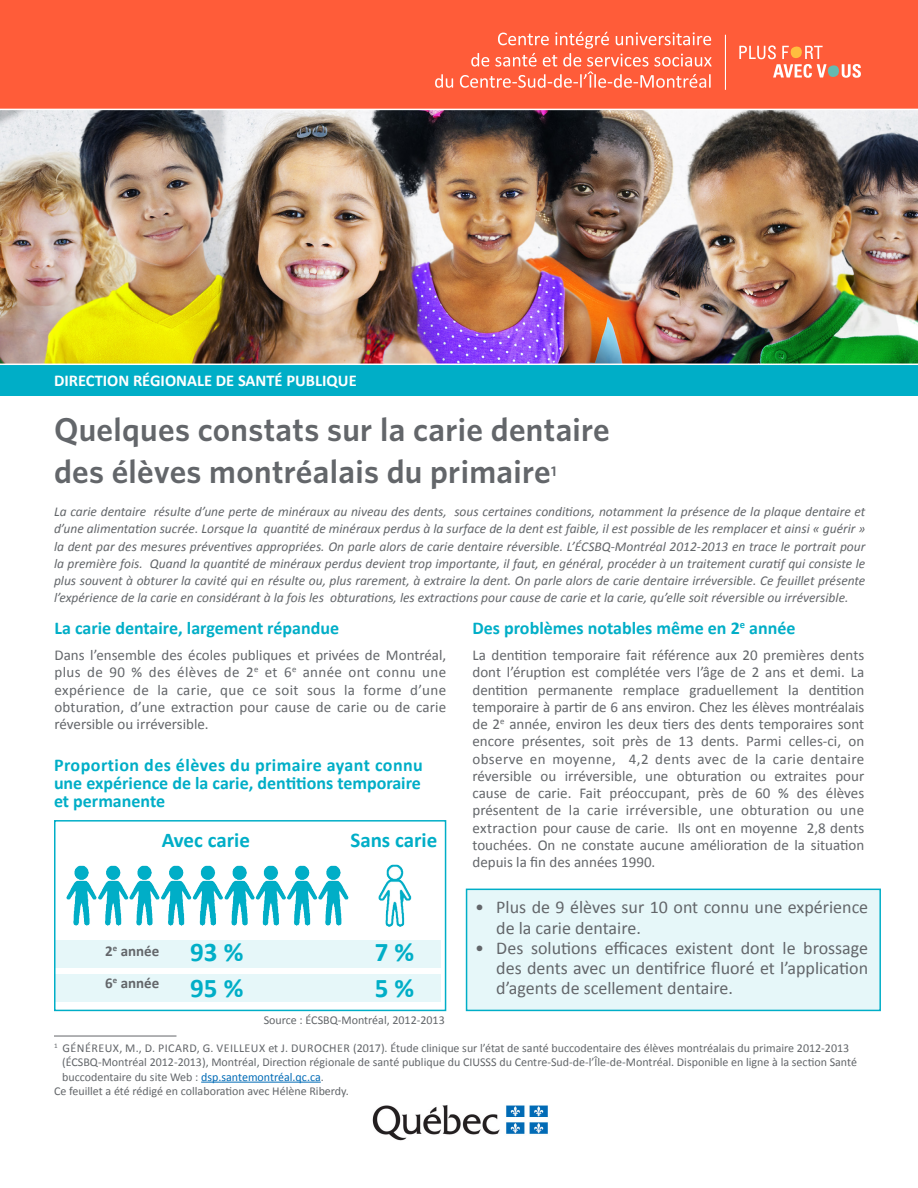
<style>
.page{position:relative;width:918px;height:1188px;background:#fff}
.page>*{position:absolute;margin:0;border:0;box-sizing:border-box;transform-origin:0 0}
.t1{font:600 33px/42px "Whitney";letter-spacing:.01em;color:#63666a}
.t2{font:700 27px "Calibri";color:#00aec7}
.t3{font:700 21px "Calibri";color:#00aec7}
.t4{font:18px/20.2px "Calibri";color:#63666a}
.t5{font:700 18px/18px "Calibri";color:#00aec7;text-align:justify}
.t6{font:700 16.5px "Calibri";color:#fff}
.t7{font:15px/17.2px "Calibri";color:#63666a;text-align:justify}
.t8{font:700 15px "Calibri";color:#63666a}
.t9{font:600 13.95px "Whitney";color:#63666a}
.t10{font:italic 13.5px/17.2px "Calibri";color:#63666a}
.t11{font:12px/14.4px "Calibri";color:#63666a}
.s1{color:#006bb6}
</style>
<div class="page">
<div style="left:55px;top:940px;width:385px;height:28px;background:#e6f7f9"></div>
<div style="left:55px;top:974px;width:385px;height:28px;background:#e6f7f9"></div>
<div style="left:466px;top:889px;width:415px;height:122px;background:#e6f7f9;border:2px solid #00aec7"></div>
<div style="left:0;top:148px;width:918px;height:248px;background:#00aec7"></div>
<div style="left:0;top:0;width:918px;height:179px;background:#ff5c39"></div>
<img style="left:0;top:109px;width:918px;height:256px">
<hr style="left:725px;top:35px;width:1px;height:55px;background:#fff">
<svg style="left:739px;top:45px;width:122px;height:33px"></svg>
<svg style="left:435px;top:32px;width:277px;height:56px"></svg>
<img style="left:372px;top:1105px;width:176px;height:36px">
<hr style="left:201px;top:1082px;width:120px;height:1px;background:#006bb6">
<hr style="left:54px;top:1036px;width:122px;height:1px;background:#63666a">
<img style="left:66px;top:864px;width:346px;height:63px">
<div style="left:54px;top:820px;width:392px;height:191px;border:2px solid #00aec7"></div>
<p class="t6" style="left:54px;top:370px;width:304px">DIRECTION RÉGIONALE DE SANTÉ PUBLIQUE</p>
<p class="t1" style="left:54px;top:408px;width:557px">Quelques constats sur la carie dentaire des élèves montréalais du primaire</p>
<p class="t9" style="left:551px;top:461px;width:7px">1</p>
<p class="t10" style="left:54px;top:502px;width:813px">La carie dentaire résulte d’une perte de minéraux au niveau des dents, sous certaines conditions, notamment la présence de la plaque dentaire et d’une alimentation sucrée. Lorsque la quantité de minéraux perdus à la surface de la dent est faible, il est possible de les remplacer et ainsi « guérir »</p>
<p class="t10" style="left:54px;top:537px;width:813px;text-align:justify">la dent par des mesures préventives appropriées. On parle alors de carie dentaire réversible. L’ÉCSBQ-Montréal 2012-2013 en trace le portrait pour la première fois. Quand la quantité de minéraux perdus devient trop importante, il faut, en général, procéder à un traitement curatif qui consiste le plus souvent à obturer la cavité qui en résulte ou, plus rarement, à extraire la dent. On parle alors de carie dentaire irréversible. Ce feuillet présente l’expérience de la carie en considérant à la fois les obturations, les extractions pour cause de carie et la carie, qu’elle soit réversible ou irréversible.</p>
<p class="t5" style="left:55px;top:619px;width:286px">La carie dentaire, largement répandue</p>
<p class="t7" style="left:55px;top:647px;width:393px">Dans l’ensemble des écoles publiques et privées de Montréal, plus de 90 % des élèves de 2<sup>e</sup> et 6<sup>e</sup> année ont connu une expérience de la carie, que ce soit sous la forme d’une obturation, d’une extraction pour cause de carie ou de carie réversible ou irréversible.</p>
<p class="t5" style="left:54px;top:756px;width:370px">Proportion des élèves du primaire ayant connu une expérience de la carie, dentitions temporaire et permanente</p>
<p class="t3" style="left:162px;top:826px;width:90px">Avec carie</p>
<p class="t3" style="left:350px;top:826px;width:88px">Sans carie</p>
<p class="t8" style="left:105px;top:941px;width:56px">2<sup>e</sup> année</p>
<p class="t8" style="left:105px;top:974px;width:56px">6<sup>e</sup> année</p>
<p class="t2" style="left:190px;top:935px;width:55px">93 %</p>
<p class="t2" style="left:190px;top:971px;width:55px">95 %</p>
<p class="t2" style="left:375px;top:971px;width:41px">5 %</p>
<p class="t2" style="left:375px;top:935px;width:41px">7 %</p>
<p class="t11" style="left:264px;top:1013px;width:183px">Source : ÉCSBQ-Montréal, 2012-2013</p>
<p class="t5" style="left:472px;top:619px;width:325px">Des problèmes notables même en 2<sup>e</sup> année</p>
<p class="t7" style="left:472px;top:647px;width:393px">La dentition temporaire fait référence aux 20 premières dents dont l’éruption est complétée vers l’âge de 2 ans et demi. La dentition permanente remplace graduellement la dentition temporaire à partir de 6 ans environ. Chez les élèves montréalais de 2<sup>e</sup> année, environ les deux tiers des dents temporaires sont encore présentes, soit près de 13 dents. Parmi celles-ci, on observe en moyenne, 4,2 dents avec de la carie dentaire réversible ou irréversible, une obturation ou extraites pour cause de carie. Fait préoccupant, près de 60 % des élèves présentent de la carie irréversible, une obturation ou une extraction pour cause de carie. Ils ont en moyenne 2,8 dents touchées. On ne constate aucune amélioration de la situation depuis la fin des années 1990.</p>
<p class="t4" style="left:496px;top:897px;width:373px;text-indent:-21px">• Plus de 9 élèves sur 10 ont connu une expérience de la carie dentaire.</p>
<p class="t4" style="left:496px;top:938px;width:373px;text-align:justify;text-indent:-21px">• Des solutions efficaces existent dont le brossage des dents avec un dentifrice fluoré et l’application d’agents de scellement dentaire.</p>
<p class="t11" style="left:62px;top:1041px;width:796px;text-indent:-8px"><sup>1</sup> GÉNÉREUX, M., D. PICARD, G. VEILLEUX et J. DUROCHER (2017). Étude clinique sur l’état de santé buccodentaire des élèves montréalais du primaire 2012-2013 (ÉCSBQ-Montréal 2012-2013), Montréal, Direction régionale de santé publique du CIUSSS du Centre-Sud-de-l’Île-de-Montréal. Disponible en ligne à la section Santé</p>
<p class="t11" style="left:54px;top:1070px;width:296px;text-indent:8px">buccodentaire du site Web : <span class="s1">dsp.santemontréal.qc.ca</span>.<br>Ce feuillet a été rédigé en collaboration avec Hélène Riberdy.</p>
</div>
